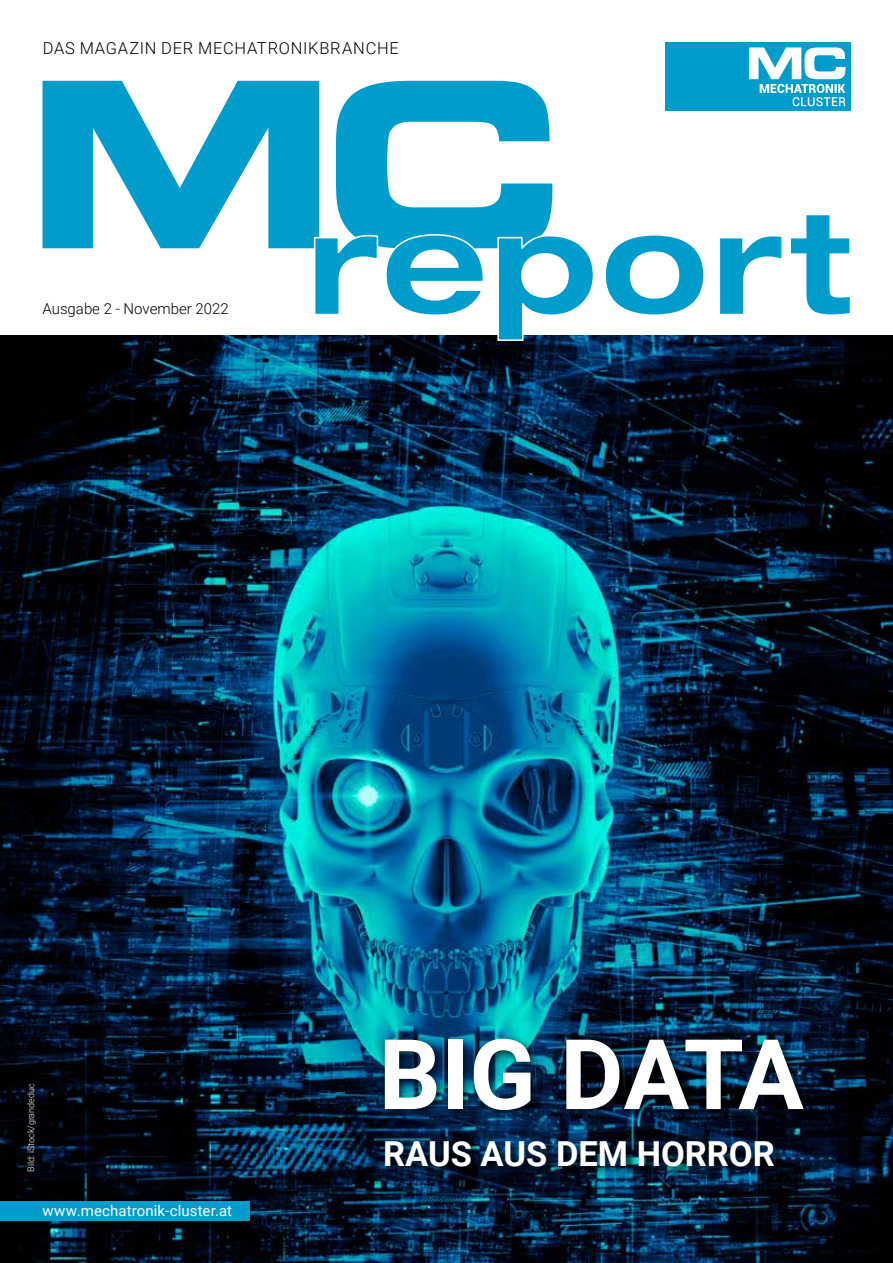
<style>
.page{position:relative;width:893px;height:1263px;background:#fff}
.page>*{position:absolute;margin:0;border:0;box-sizing:border-box;transform-origin:0 0}
.t1{font:700 97.65px "Roboto";color:#fff}
.t2{font:700 34.5px "Roboto";color:#fff}
.t3{font:300 16.5px "Roboto";letter-spacing:.045em;color:#000}
.t4{font:15px "Roboto";letter-spacing:.005em;color:#fff}
.t5{font:300 15px "Roboto";color:#000}
.t6{font:300 9px "Roboto";color:#fff}
</style>
<div class="page">
<img style="left:0;top:335px;width:893px;height:928px">
<svg style="left:43px;top:81px;width:510px;height:167px;fill:#009ccc"></svg>
<div style="left:665px;top:43px;width:185px;height:68px;background:#009ccc"></div>
<svg style="left:749px;top:47px;width:97px;height:59px"></svg>
<svg style="left:313px;top:213px;width:539px;height:129px"></svg>
<div style="left:0;top:1201px;width:249px;height:19px;background:#009ccc"></div>
<div style="left:378px;top:1033px;width:436px;height:88px;background:#000;opacity:.85"></div>
<div style="left:384px;top:1140px;width:399px;height:36px;background:#000;opacity:.8"></div>
<p class="t3" style="left:43px;top:37px;width:358px">DAS MAGAZIN DER MECHATRONIKBRANCHE</p>
<p class="t5" style="left:43px;top:298px;width:188px">Ausgabe 2 - November 2022</p>
<p class="t6" style="left:25px;top:1172px;width:90px;rotate:-90deg">Bild: iStock/grandeduc</p>
<p class="t4" style="left:43px;top:1200px;width:191px">www.mechatronik-cluster.at</p>
<h1 class="t1" style="left:379px;top:1006px;width:427px">BIG DATA</h1>
<h2 class="t2" style="left:383px;top:1129px;width:393px">RAUS AUS DEM HORROR</h2>
</div>
